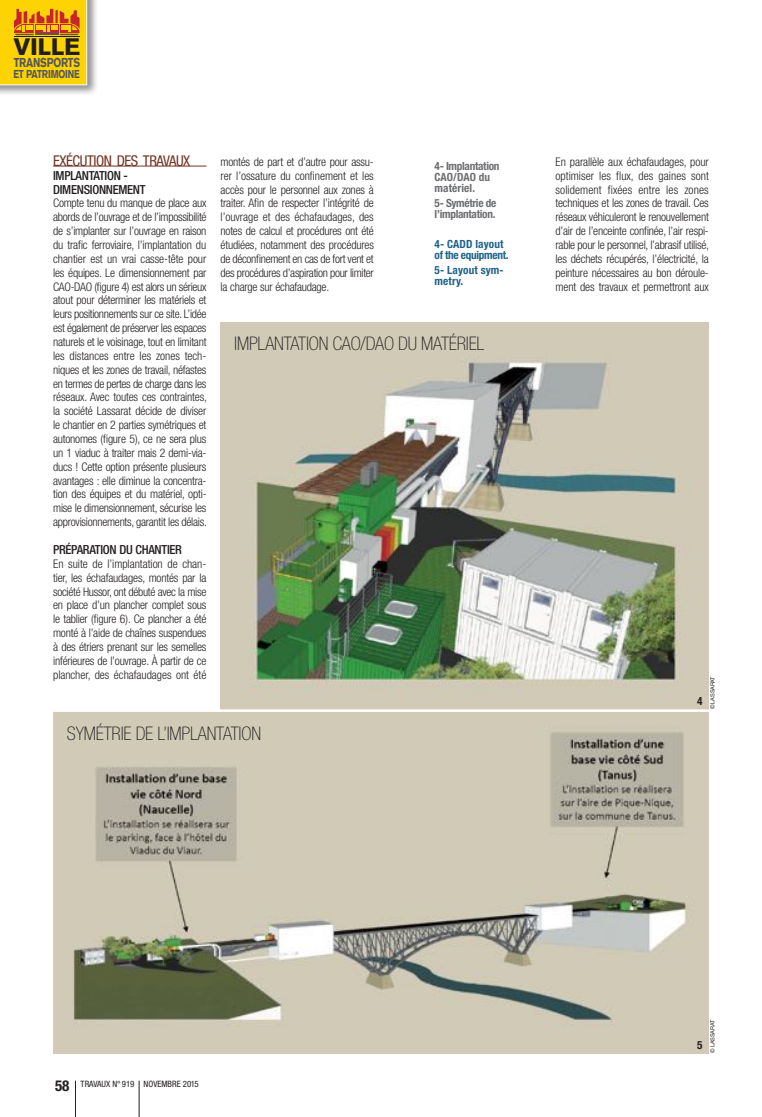
<style>
.page{position:relative;width:762px;height:1117px;background:#fff}
.page>*{position:absolute;margin:0;border:0;box-sizing:border-box;transform-origin:0 0}
.t1{font:900 23.5px "Akzidenz Grotesk";letter-spacing:-.02em;color:#231f20;scale:1.06 1}
.t2{font:100 condensed 18.75px "Helvetica Neue";letter-spacing:-.01em;color:#231f20}
.t3{font:700 condensed 15px "Helvetica Neue";color:#231f20}
.t4{font:condensed 14.88px "Helvetica Neue";letter-spacing:-.03em;color:#723321}
.t5{font:900 12.75px "Akzidenz Grotesk";letter-spacing:-.02em;color:#57585a;scale:.77 1}
.t6{font:500 condensed 12.5px/13.9px "Helvetica Neue";letter-spacing:-.025em;color:#231f20}
.t7{font:300 condensed 11.88px/13.9px "Helvetica Neue";letter-spacing:-.02em;color:#231f20;text-align:justify}
.t8{font:900 11.38px "Akzidenz Grotesk";letter-spacing:-.02em;color:#57585a;scale:.77 1}
.t9{font:700 condensed 11.25px/11.2px "Helvetica Neue";letter-spacing:-.025em;color:#6c6d70}
.t10{font:700 condensed 11.25px/11.2px "Helvetica Neue";letter-spacing:-.025em;color:#1e628a}
.t11{font:700 condensed 11.25px/11.2px "Helvetica Neue";letter-spacing:.01em;color:#1e628a}
.t12{font:700 condensed 11.25px "Helvetica Neue";color:#231f20}
.t13{font:condensed 8.75px "Helvetica Neue";color:#231f20}
.t14{font:5.62px "Helvetica Neue";letter-spacing:-.065em;color:#231f20}
</style>
<div class="page">
<hr style="left:139px;top:1080px;width:1px;height:36px;background:#231f20">
<hr style="left:75px;top:1080px;width:1px;height:36px;background:#231f20">
<div style="left:0;top:0;width:99px;height:97px;background:#231f20;opacity:.5"></div>
<svg style="left:0;top:0;width:87px;height:85px;background:#f3bd0d"></svg>
<hr style="left:53px;top:166px;width:153px;height:1px;background:#723321">
<img style="left:221px;top:322px;width:488px;height:387px">
<img style="left:53px;top:712px;width:656px;height:340px">
<h1 class="t1" style="left:14px;top:33px;width:64px">VILLE</h1>
<p class="t5" style="left:14px;top:55px;width:88px">TRANSPORTS</p>
<p class="t8" style="left:13px;top:67px;width:88px">ET PATRIMOINE</p>
<p class="t4" style="left:53px;top:152px;width:139px">EXÉCUTION DES TRAVAUX</p>
<p class="t6" style="left:53px;top:168px;width:7px">IMPLA</p>
<p class="t6" style="left:53px;top:168px;width:92px;text-indent:29px">NTATION -<br>DIMENSIONNEMENT</p>
<p class="t7" style="left:53px;top:196px;width:155px">Compte tenu du manque de place aux abords de l’ouvrage et de l’impossibilité de s’implanter sur l’ouvrage en raison du trafic ferroviaire, l’implantation du chantier est un vrai casse-tête pour les équipes. Le dimensionnement par CAO-DAO (figure 4) est alors un sérieux atout pour déterminer les matériels et leurs positionnements sur ce site. L’idée est également de préserver les espaces naturels et le voisinage, tout en limitant les distances entre les zones tech&shy;niques et les zones de travail, néfastes en termes de pertes de charge dans les réseaux. Avec toutes ces contraintes, la société Lassarat décide de diviser le chantier en 2 parties symétriques et autonomes (figure 5), ce ne sera plus un 1 viaduc à traiter mais 2 demi-via&shy;ducs ! Cette option présente plusieurs avantages : elle diminue la concentra&shy;tion des équipes et du matériel, opti&shy;mise le dimensionnement, sécurise les approvisionnements, garantit les délais.</p>
<p class="t6" style="left:53px;top:542px;width:13px">PRÉPARAT</p>
<p class="t6" style="left:100px;top:542px;width:80px">ION DU CHANTIER</p>
<p class="t7" style="left:53px;top:556px;width:155px">En suite de l’implantation de chan&shy;tier, les échafaudages, montés par la société Hussor, ont débuté avec la mise en place d’un plancher complet sous le tablier (figure 6). Ce plancher a été monté à l’aide de chaînes suspendues à des étriers prenant sur les semelles inférieures de l’ouvrage. À partir de ce plancher, des échafaudages ont été</p>
<p class="t7" style="left:221px;top:154px;width:155px">montés de part et d’autre pour assu&shy;rer l’ossature du confinement et les accès pour le personnel aux zones à traiter. Afin de respecter l’intégrité de l’ouvrage et des échafaudages, des notes de calcul et procédures ont été étudiées, notamment des procédures de déconfinement en cas de fort vent et des procédures d’aspiration pour limiter la charge sur échafaudage.</p>
<p class="t9" style="left:434px;top:160px;width:66px">4- Implantation<br>CAO/DAO du matériel.</p>
<p class="t9" style="left:434px;top:197px;width:63px">5- Symétrie de l’implantation.</p>
<p class="t10" style="left:434px;top:238px;width:75px">4- CADD layout of the equipment.</p>
<p class="t11" style="left:434px;top:264px;width:71px">5- Layout sym&shy;metry.</p>
<h2 class="t2" style="left:234px;top:333px;width:239px">IMPLANTATIO N CAO/DAO DU MATÉRIEL</h2>
<h2 class="t2" style="left:67px;top:722px;width:196px">SYMÉTRIE DE L’IM PLANTATION</h2>
<p class="t7" style="left:555px;top:155px;width:155px">En parallèle aux échafaudages, pour optimiser les flux, des gaines sont solidement fixées entre les zones techniques et les zones de travail. Ces réseaux véhiculeront le renouvellement d’air de l’enceinte confinée, l’air respi&shy;rable pour le personnel, l’abrasif utilisé, les déchets récupérés, l’électricité, la peinture nécessaires au bon déroule&shy;ment des travaux et permettront aux</p>
<p class="t14" style="left:709px;top:709px;width:34px;rotate:-90deg">© LASSARAT</p>
<p class="t12" style="left:697px;top:694px;width:7px">4</p>
<p class="t3" style="left:55px;top:1075px;width:16px">58</p>
<p class="t13" style="left:81px;top:1078px;width:119px">TRAVAUX N° 919 NOVEMBRE 2015</p>
<p class="t12" style="left:697px;top:1037px;width:7px">5</p>
<p class="t14" style="left:709px;top:1052px;width:34px;rotate:-90deg">© LASSARAT</p>
</div>
